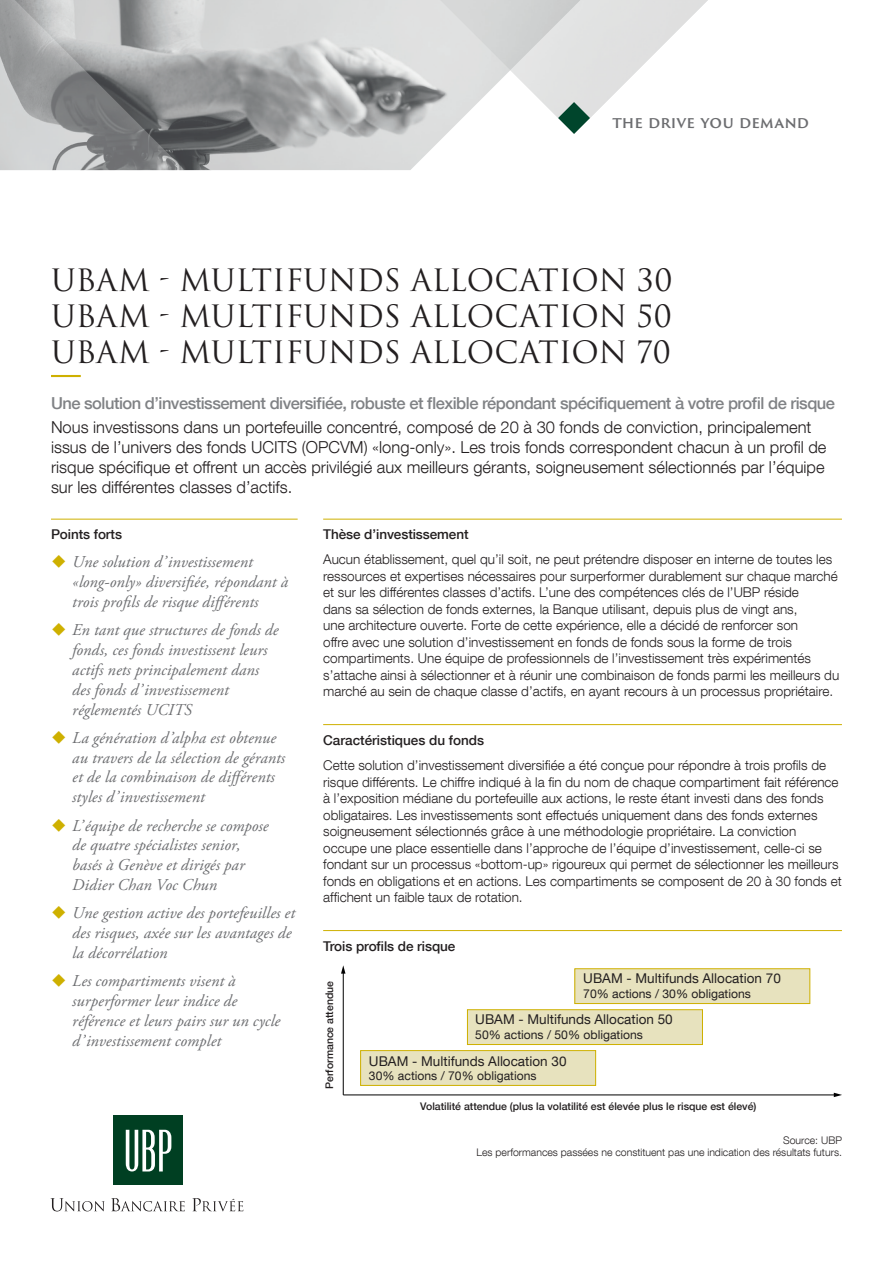
<style>
.page{position:relative;width:893px;height:1263px;background:#fff}
.page>*{position:absolute;margin:0;border:0;box-sizing:border-box;transform-origin:0 0}
.nom_du_fonds{font:30px/36px "Trajan Pro 3";color:#231f20;text-align:justify}
.t1{font:italic 16.5px/19.8px "Adobe Garamond Pro";letter-spacing:.005em;color:#6c6d70}
.Texte_Intro{font:300 16.5px/19.8px "Helvetica Neue LT Com";color:#231f20}
.Texte_Intro-2{font:500 16.5px "Helvetica Neue LT Com";letter-spacing:-.03em;color:#808285}
.Tagline{font:600 15.45px "Trajan Sans Pro";letter-spacing:.005em;color:#6c6d70}
.Texte{font:300 13.5px/16.5px "Helvetica Neue LT Com";color:#231f20}
.t2{font:13.5px "Helvetica Neue LT Com";color:#231f20}
.Titre_Niv_2{font:500 13.5px "Helvetica Neue LT Com";letter-spacing:-.005em;color:#231f20}
.t3{font:12.15px "Helvetica Neue LT Com";color:#231f20}
.t4{font:500 10.5px "Helvetica Neue LT Com";color:#231f20}
.Sources{font:300 10.5px "Helvetica Neue LT Com";color:#231f20}
</style>
<div class="page">
<svg style="left:50px;top:1198px;width:55px;height:13px"></svg>
<svg style="left:111px;top:1198px;width:74px;height:13px"></svg>
<svg style="left:192px;top:1198px;width:51px;height:13px"></svg>
<div style="left:113px;top:1116px;width:70px;height:69px;background:#003f22"></div>
<svg style="left:126px;top:1130px;width:45px;height:41px"></svg>
<hr style="left:51px;top:375px;width:30px;height:2px;background:#ceb000">
<hr style="left:323px;top:519px;width:519px;height:1px;background:#ceb000">
<hr style="left:323px;top:724px;width:519px;height:1px;background:#ceb000">
<hr style="left:51px;top:519px;width:247px;height:1px;background:#ceb000">
<hr style="left:323px;top:930px;width:519px;height:1px;background:#ceb000">
<svg style="left:185px;top:0;width:325px;height:170px"></svg>
<svg style="left:0;top:0;width:185px;height:170px"></svg>
<svg style="left:510px;top:0;width:198px;height:134px"></svg>
<div style="left:361px;top:1050px;width:235px;height:35px;background:#e7e2be"></div>
<div style="left:360px;top:1050px;width:236px;height:36px;border:1px solid #ceb000"></div>
<div style="left:467px;top:1010px;width:235px;height:34px;background:#e7e2be"></div>
<div style="left:467px;top:1009px;width:236px;height:36px;border:1px solid #ceb000"></div>
<div style="left:575px;top:969px;width:235px;height:34px;background:#e7e2be"></div>
<div style="left:574px;top:968px;width:236px;height:36px;border:1px solid #ceb000"></div>
<hr style="left:343px;top:972px;width:1px;height:123px;background:#000001">
<svg style="left:341px;top:965px;width:4px;height:9px"></svg>
<hr style="left:343px;top:1094px;width:492px;height:1px;background:#000001">
<svg style="left:834px;top:1093px;width:8px;height:4px"></svg>
<p class="Tagline" style="left:612px;top:111px;width:198px">THE DRIVE YOU DEMAND</p>
<p class="nom_du_fonds" style="left:51px;top:264px;width:623px">UBAM - MULTIFUNDS ALLOCATION 30<br>UBAM - MULTIFUNDS ALLOCATION 50<br>UBAM - MULTIFUNDS ALLOCATION 70</p>
<p class="Texte_Intro-2" style="left:51px;top:393px;width:786px">Une solution d’investissement diversifiée, robuste et flexible répondant spécifiquement à votre profil de risque</p>
<p class="Texte_Intro" style="left:51px;top:417px;width:777px">Nous investissons dans un portefeuille concentré, composé de 20 à 30 fonds de conviction, principalement issus de l’univers des fonds UCITS (OPCVM) «long-only». Les trois fonds correspondent chacun à un profil de risque spécifique et offrent un accès privilégié aux meilleurs gérants, soigneusement sélectionnés par l’équipe sur les différentes classes d’actifs.</p>
<p class="Titre_Niv_2" style="left:323px;top:526px;width:147px">Thèse d’investissement</p>
<p class="Texte" style="left:323px;top:551px;width:518px">Aucun établissement, quel qu’il soit, ne peut prétendre disposer en interne de toutes les ressources et expertises nécessaires pour surperformer durablement sur chaque marché et sur les différentes classes d’actifs. L’une des compétences clés de l’UBP réside<br>dans sa sélection de fonds externes, la Banque utilisant, depuis plus de vingt ans,<br>une architecture ouverte. Forte de cette expérience, elle a décidé de renforcer son<br>offre avec une solution d’investissement en fonds de fonds sous la forme de trois compartiments. Une équipe de professionnels de l’investissement très expérimentés s’attache ainsi à sélectionner et à réunir une combinaison de fonds parmi les meilleurs du marché au sein de chaque classe d’actifs, en ayant recours à un processus propriétaire.</p>
<p class="Titre_Niv_2" style="left:323px;top:732px;width:163px">Caractéristiques du fonds</p>
<p class="Texte" style="left:323px;top:757px;width:520px">Cette solution d’investissement diversifiée a été conçue pour répondre à trois profils de risque différents. Le chiffre indiqué à la fin du nom de chaque compartiment fait référence à l’exposition médiane du portefeuille aux actions, le reste étant investi dans des fonds obligataires. Les investissements sont effectués uniquement dans des fonds externes soigneusement sélectionnés grâce à une méthodologie propriétaire. La conviction occupe une place essentielle dans l’approche de l’équipe d’investissement, celle-ci se fondant sur un processus «bottom-up» rigoureux qui permet de sélectionner les meilleurs fonds en obligations et en actions. Les compartiments se composent de 20 à 30 fonds et affichent un faible taux de rotation.</p>
<p class="Titre_Niv_2" style="left:51px;top:526px;width:73px">Points forts</p>
<p class="t1" style="left:72px;top:553px;width:217px">Une solution d’investissement «long-only» diversifiée, répondant à trois profils de risque différents</p>
<p class="t1" style="left:72px;top:621px;width:208px">En tant que structures de fonds de fonds, ces fonds investissent leurs actifs nets principalement dans des fonds d’investissement réglementés UCITS</p>
<p class="t1" style="left:72px;top:728px;width:214px">La génération d’alpha est obtenue au travers de la sélection de gérants et de la combinaison de différents styles d’investissement</p>
<p class="t1" style="left:72px;top:816px;width:198px">L’équipe de recherche se compose de quatre spécialistes senior, basés à Genève et dirigés par<br>Didier Chan Voc Chun</p>
<p class="t1" style="left:72px;top:903px;width:224px">Une gestion active des portefeuilles et des risques, axée sur les avantages de la décorrélation</p>
<p class="t1" style="left:72px;top:971px;width:210px">Les compartiments visent à surperformer leur indice de référence et leurs pairs sur un cycle d’investissement complet</p>
<p class="Titre_Niv_2" style="left:323px;top:937px;width:134px">Trois profils de risque</p>
<p class="t2" style="left:583px;top:970px;width:199px">UBAM - Multifunds Allocation 70</p>
<p class="t3" style="left:583px;top:986px;width:169px">70% actions / 30% obligations</p>
<p class="t4" style="left:323px;top:1089px;width:110px;rotate:-90deg">Performance attendue</p>
<p class="t2" style="left:475px;top:1011px;width:199px">UBAM - Multifunds Allocation 50</p>
<p class="t3" style="left:475px;top:1027px;width:169px">50% actions / 50% obligations</p>
<p class="t2" style="left:369px;top:1053px;width:199px">UBAM - Multifunds Allocation 30</p>
<p class="t3" style="left:369px;top:1068px;width:169px">30% actions / 70% obligations</p>
<p class="t4" style="left:420px;top:1099px;width:338px">Volatilité attendue (plus la volatilité est élevée plus le risque est élevé)</p>
<p class="Sources" style="left:783px;top:1133px;width:60px">Source: UBP</p>
<p class="Sources" style="left:476px;top:1146px;width:367px">Les performances passées ne constituent pas une indication des résultats futurs.</p>
</div>
